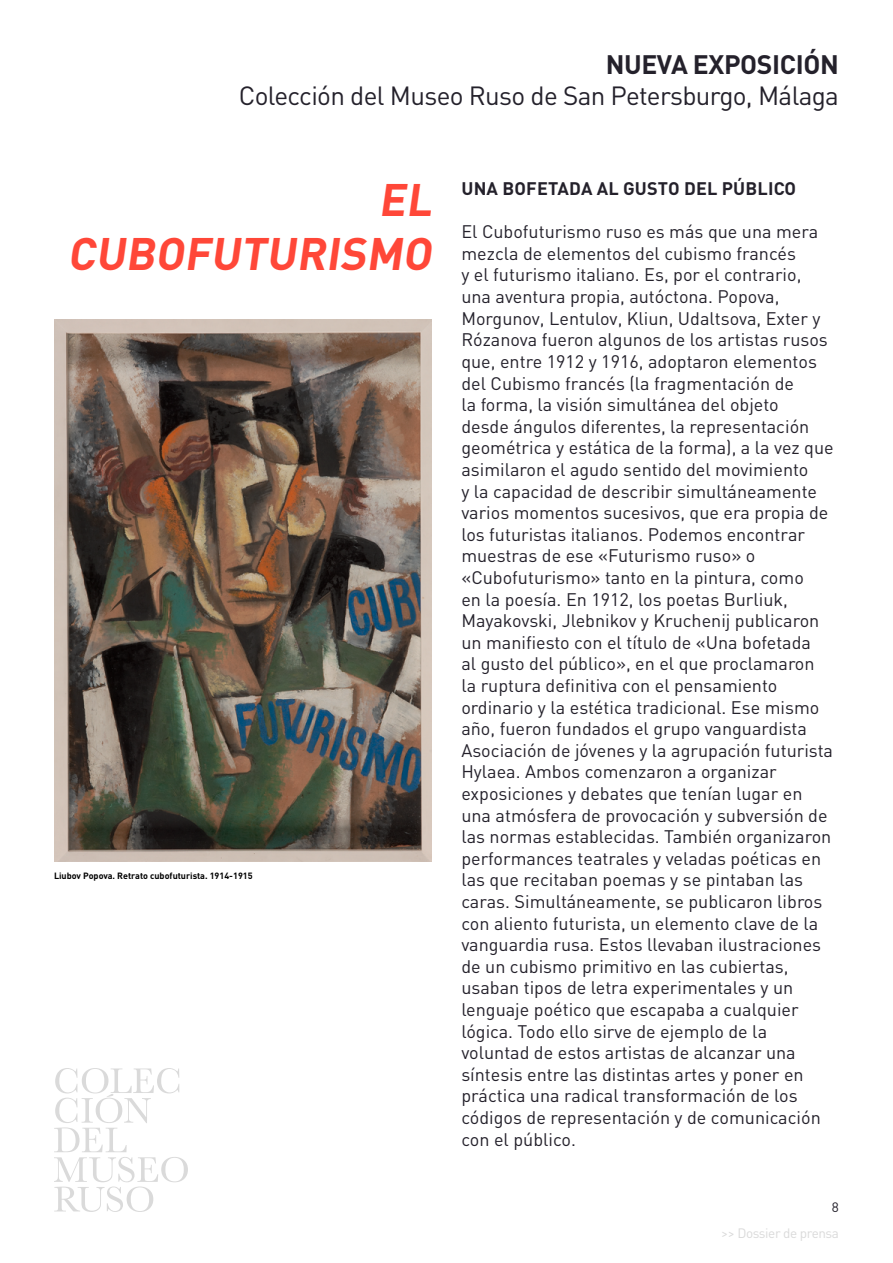
<style>
.page{position:relative;width:893px;height:1263px;background:#fff}
.page>*{position:absolute;margin:0;border:0;box-sizing:border-box;transform-origin:0 0}
.t1{font:700 45px/54px "DIN Pro";color:#ff4738;text-align:right}
.t2{font:700 26.4px "DIN Pro";letter-spacing:-.015em;color:#24212b}
.t3{font:26.1px "DIN Pro";letter-spacing:-.025em;color:#24212b}
.t4{font:18px/21.6px "DIN Pro";color:#24212b}
.t5{font:700 18px "DIN Pro";letter-spacing:.01em;color:#24212b}
.t6{font:13.5px "DIN Pro";letter-spacing:-.03em;color:#dadada}
.t7{font:13.5px "DIN Pro";color:#24212b}
.t8{font:700 9px "DIN Pro";color:#000}
</style>
<div class="page">
<svg style="left:54px;top:1068px;width:134px;height:144px"></svg>
<img style="left:54px;top:319px;width:378px;height:542px">
<h2 class="t2" style="left:606px;top:47px;width:235px">NUEVA EXPOSICIÓN</h2>
<h3 class="t3" style="left:239px;top:78px;width:602px">Colección del Museo Ruso de San Petersburgo, Málaga</h3>
<h1 class="t1" style="left:67px;top:171px;width:374px">EL<br>CUBOFUTURISMO</h1>
<p class="t8" style="left:54px;top:869px;width:200px">Liubov Popova. Retrato cubofuturista. 1914-1915</p>
<p class="t5" style="left:461px;top:177px;width:336px">UNA BOFETADA AL GUSTO DEL PÚBLICO</p>
<p class="t4" style="left:461px;top:220px;width:374px">El Cubofuturismo ruso es más que una mera mezcla de elementos del cubismo francés<br>y el futurismo italiano. Es, por el contrario, una aventura propia, autóctona. Popova, Morgunov, Lentulov, Kliun, Udaltsova, Exter y Rózanova fueron algunos de los artistas rusos que, entre 1912 y 1916, adoptaron elementos del Cubismo francés (la fragmentación de<br>la forma, la visión simultánea del objeto<br>desde ángulos diferentes, la representación geométrica y estática de la forma), a la vez que asimilaron el agudo sentido del movimiento<br>y la capacidad de describir simultáneamente varios momentos sucesivos, que era propia de los futuristas italianos. Podemos encontrar muestras de ese «Futurismo ruso» o «Cubofuturismo» tanto en la pintura, como<br>en la poesía. En 1912, los poetas Burliuk, Mayakovski, Jlebnikov y Kruchenij publicaron un manifiesto con el título de «Una bofetada<br>al gusto del público», en el que proclamaron la ruptura definitiva con el pensamiento ordinario y la estética tradicional. Ese mismo año, fueron fundados el grupo vanguardista Asociación de jóvenes y la agrupación futurista Hylaea. Ambos comenzaron a organizar exposiciones y debates que tenían lugar en una atmósfera de provocación y subversión de las normas establecidas. También organizaron performances teatrales y veladas poéticas en las que recitaban poemas y se pintaban las caras. Simultáneamente, se publicaron libros con aliento futurista, un elemento clave de la vanguardia rusa. Estos llevaban ilustraciones de un cubismo primitivo en las cubiertas, usaban tipos de letra experimentales y un lenguaje poético que escapaba a cualquier lógica. Todo ello sirve de ejemplo de la voluntad de estos artistas de alcanzar una síntesis entre las distintas artes y poner en práctica una radical transformación de los códigos de representación y de comunicación con el público.</p>
<p class="t7" style="left:832px;top:1197px;width:9px">8</p>
<p class="t6" style="left:721px;top:1224px;width:119px">&gt;&gt; Dossier de prensa</p>
</div>
